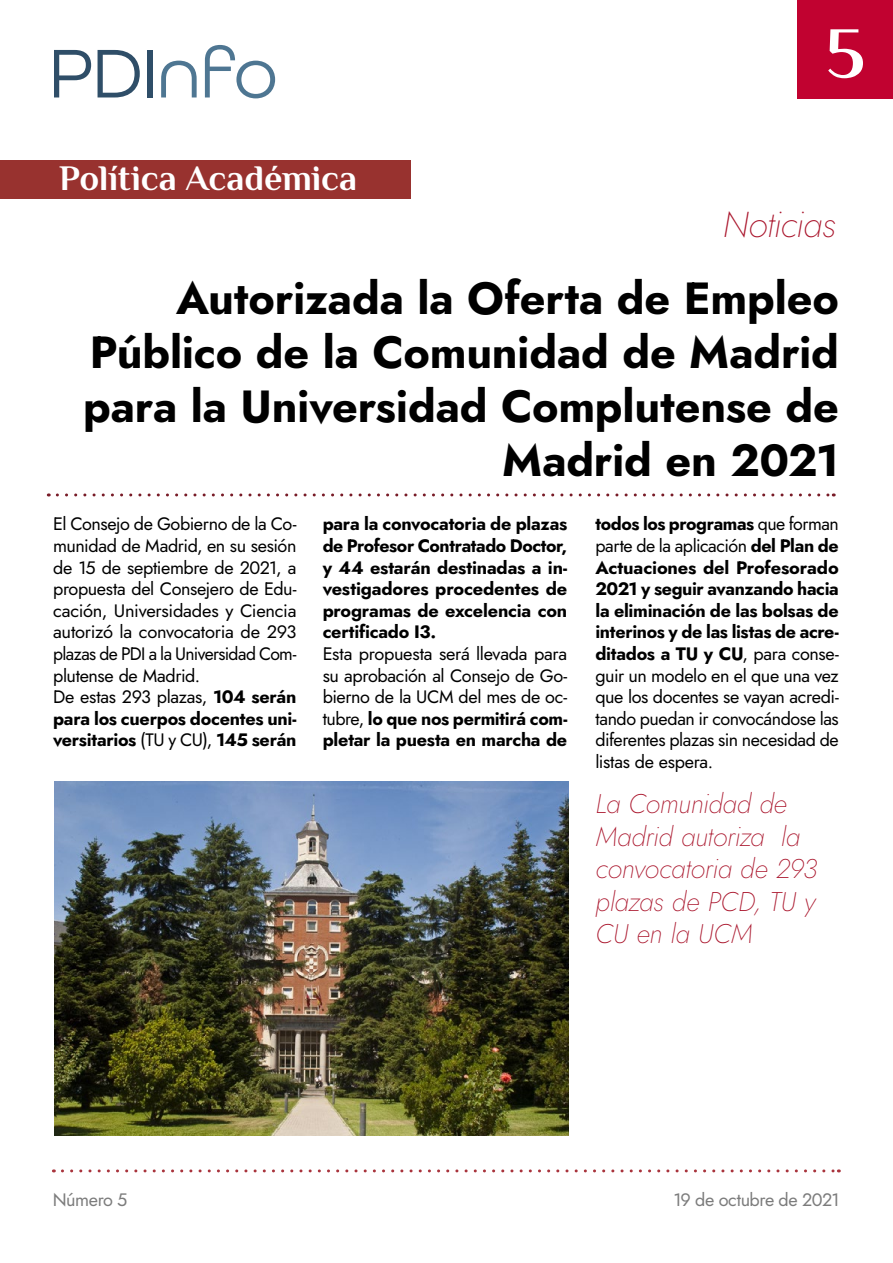
<style>
.page{position:relative;width:893px;height:1263px;background:#fff}
.page>*{position:absolute;margin:0;border:0;box-sizing:border-box;transform-origin:0 0}
.t1{font:72.75px "All Round Gothic";color:#2f4e68}
.t2{font:700 72px "Philosopher";color:#fff}
.t3{font:700 45px/54px "Jost";letter-spacing:-.005em;color:#000;text-align:right}
.t4{font:700 36px "Philosopher";color:#fff}
.t5{font:italic 36px "Jost";letter-spacing:-.01em;color:#a9132a}
.t6{font:italic 27px/32.4px "Jost";letter-spacing:-.01em;color:#a9132a}
.t7{font:18px/21.6px "Jost";letter-spacing:-.02em;color:#000;text-align:justify}
.t8{font:700 18px/21.6px "Jost";letter-spacing:-.01em;color:#000;text-align:justify}
.t9{font:18px "Jost";letter-spacing:-.02em;color:#7c7c7c}
.s1{color:#4e7692}
.s2{font-weight:700}
</style>
<div class="page">
<div style="left:797px;top:0;width:96px;height:98px;background:#c10230"></div>
<svg style="left:62px;top:1169px;width:777px;height:3px"></svg>
<div style="left:0;top:160px;width:410px;height:39px;background:#98322f"></div>
<svg style="left:57px;top:493px;width:777px;height:3px"></svg>
<img style="left:54px;top:782px;width:515px;height:353px">
<h1 class="t1" style="left:49px;top:30px;width:230px">PDI<span class="s1">nfo</span></h1>
<h3 class="t4" style="left:59px;top:154px;width:299px">Política Académica</h3>
<h2 class="t2" style="left:825px;top:5px;width:41px">5</h2>
<h3 class="t5" style="left:723px;top:200px;width:115px">Noticias</h3>
<h3 class="t3" style="left:83px;top:271px;width:757px">Autorizada la Oferta de Empleo<br>Público de la Comunidad de Madrid para la Universidad Complutense de<br>Madrid en 2021</h3>
<p class="t7" style="left:53px;top:513px;width:245px;text-align:left">El Consejo de Gobierno de la Co&shy;munidad de Madrid, en su sesión de 15 de septiembre de 2021, a propuesta del Consejero de Edu&shy;cación, Universidades y Ciencia autorizó la convocatoria de 293 plazas de PDI a la Universidad Com&shy;plutense de Madrid.<br>De estas 293 plazas, <span class="s2">104 serán para los cuerpos docentes uni&shy;versitarios</span> (TU y CU), <span class="s2">145 serán</span></p>
<p class="t8" style="left:323px;top:513px;width:246px">para la convocatoria de plazas de Profesor Contratado Doctor, y 44 estarán destinadas a in&shy;vestigadores procedentes de programas de excelencia con certificado I3.</p>
<p class="t7" style="left:323px;top:643px;width:246px">Esta propuesta será llevada para su aprobación al Consejo de Go&shy;bierno de la UCM del mes de oc&shy;tubre, <span class="s2">lo que nos permitirá com&shy;pletar la puesta en marcha de</span></p>
<p class="t7" style="left:595px;top:513px;width:245px"><span class="s2">todos los programas</span> que forman parte de la aplicación <span class="s2">del Plan de Actuaciones del Profesorado 2021 y seguir avanzando hacia la eliminación de las bolsas de interinos y de las listas de acre&shy;ditados a TU y CU</span>, para conse&shy;guir un modelo en el que una vez que los docentes se vayan acredi&shy;tando puedan ir convocándose las diferentes plazas sin necesidad de listas de espera.</p>
<h3 class="t6" style="left:595px;top:788px;width:223px">La Comunidad de<br>Madrid autoriza la convocatoria de 293 plazas de PCD, TU y<br>CU en la UCM</h3>
<p class="t9" style="left:53px;top:1187px;width:76px">Número 5</p>
<p class="t9" style="left:673px;top:1187px;width:168px">19 de octubre de 2021</p>
</div>
